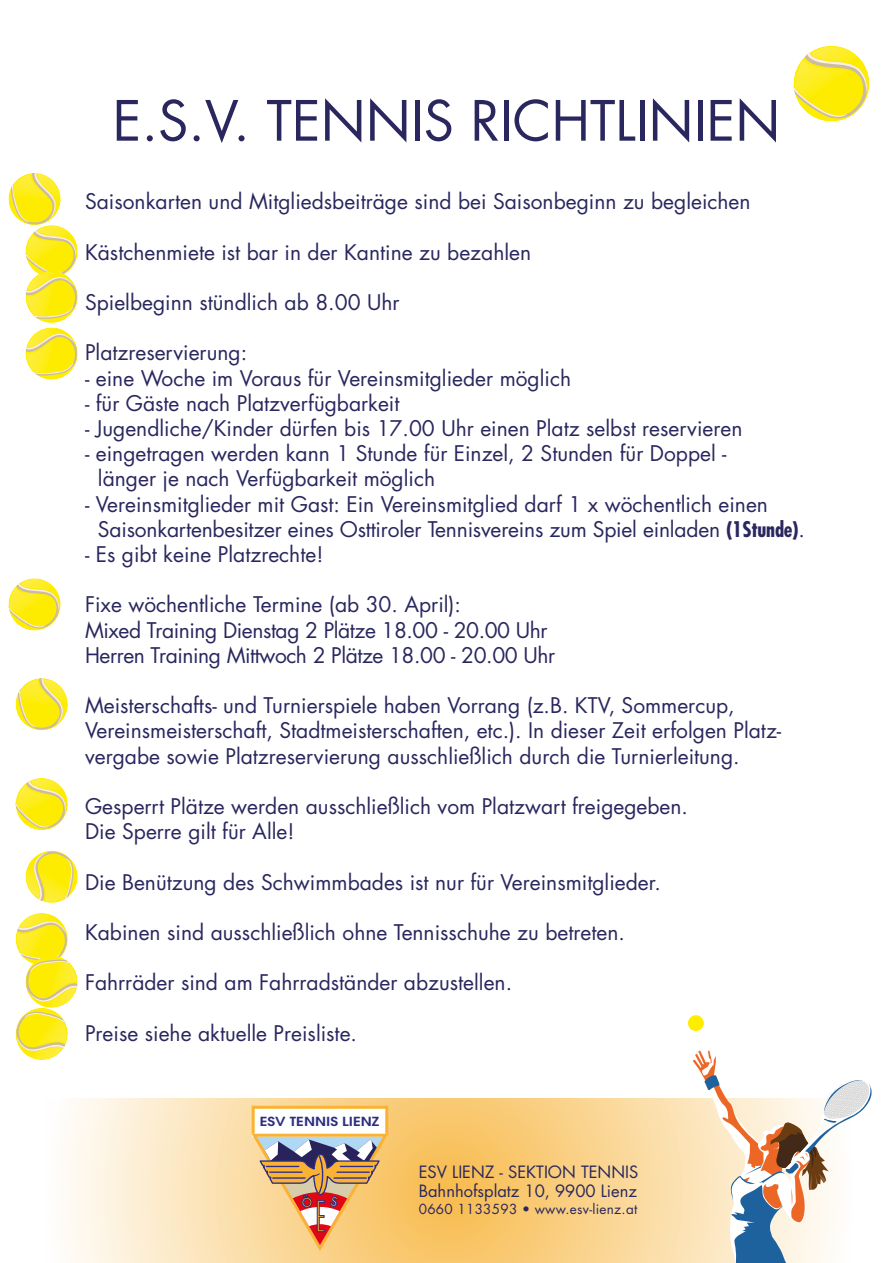
<style>
.page{position:relative;width:893px;height:1263px;background:#fff}
.page>*{position:absolute;margin:0;border:0;box-sizing:border-box;transform-origin:0 0}
.t1{font:54px "Futura";color:#29275e}
.t2{font:21px/25.2px "Futura";color:#29275e}
.t3{font:21px/25.2px "Futura";letter-spacing:-.02em;color:#29275e}
.t4{font:16.5px/19.8px "Futura";color:#29275e}
.t5{font:13.5px "Futura";letter-spacing:.02em;color:#29275e}
.t6{font:600 12.45px "ITC Avant Garde Pro";color:#2d2e83;scale:1.2 1}
.s1{font-weight:700;font-stretch:condensed}
</style>
<div class="page">
<svg style="left:67px;top:1098px;width:626px;height:165px;background:#fad99d"></svg>
<div style="left:253px;top:1106px;width:134px;height:30px;background:#fff"></div>
<svg style="left:252px;top:1135px;width:136px;height:116px;background:#d8b081"></svg>
<div style="left:252px;top:1106px;width:136px;height:29px;border:3px solid #f9b234"></div>
<svg style="left:793px;top:46px;width:77px;height:76px"></svg>
<img style="left:794px;top:60px;width:69px;height:53px">
<img style="left:809px;top:47px;width:59px;height:37px">
<svg style="left:8px;top:173px;width:70px;height:207px"></svg>
<img style="left:26px;top:338px;width:51px;height:36px">
<img style="left:28px;top:328px;width:43px;height:21px">
<svg style="left:8px;top:578px;width:53px;height:53px"></svg>
<img style="left:9px;top:588px;width:47px;height:37px">
<img style="left:19px;top:579px;width:41px;height:26px">
<svg style="left:15px;top:678px;width:47px;height:53px"></svg>
<img style="left:20px;top:679px;width:41px;height:50px">
<img style="left:42px;top:679px;width:26px;height:42px">
<svg style="left:15px;top:778px;width:53px;height:52px"></svg>
<img style="left:16px;top:785px;width:47px;height:40px">
<img style="left:29px;top:779px;width:38px;height:29px">
<svg style="left:41px;top:851px;width:37px;height:40px"></svg>
<img style="left:37px;top:854px;width:36px;height:49px">
<img style="left:25px;top:853px;width:17px;height:45px">
<svg style="left:15px;top:913px;width:63px;height:137px"></svg>
<img style="left:19px;top:1015px;width:49px;height:34px">
<img style="left:18px;top:1042px;width:44px;height:18px">
<div style="left:688px;top:1015px;width:16px;height:16px;background:#ffed00;border-radius:50%"></div>
<svg style="left:693px;top:1050px;width:179px;height:213px"></svg>
<h1 class="t1" style="left:113px;top:86px;width:669px">E.S.V. TENNIS RICHTLINIEN</h1>
<p class="t2" style="left:85px;top:189px;width:667px">Saisonkarten und Mitgliedsbeiträge sind bei Saisonbeginn zu begleichen</p>
<p class="t2" style="left:85px;top:239px;width:448px">Kästchenmiete ist bar in der Kantine zu bezahlen</p>
<p class="t2" style="left:85px;top:290px;width:316px">Spielbeginn stündlich ab 8.00 Uhr</p>
<p class="t2" style="left:85px;top:340px;width:164px">Platzreservierung:</p>
<p class="t2" style="left:85px;top:365px;width:488px">- eine Woche im Voraus für Vereinsmitglieder möglich</p>
<p class="t2" style="left:85px;top:391px;width:316px">- für Gäste nach Platzverfügbarkeit</p>
<p class="t2" style="left:85px;top:416px;width:659px">- Jugendliche/Kinder dürfen bis 17.00 Uhr einen Platz selbst reservieren</p>
<p class="t2" style="left:98px;top:441px;width:630px;text-indent:-13px">- eingetragen werden kann 1 Stunde für Einzel, 2 Stunden für Doppel - länger je nach Verfügbarkeit möglich</p>
<p class="t2" style="left:98px;top:491px;width:708px;text-indent:-13px">- Vereinsmitglieder mit Gast: Ein Vereinsmitglied darf 1 x wöchentlich einen<br>Saisonkartenbesitzer eines Osttiroler Tennisvereins zum Spiel einladen <span class="s1">(1Stunde)</span>.</p>
<p class="t2" style="left:85px;top:542px;width:240px">- Es gibt keine Platzrechte!</p>
<p class="t3" style="left:85px;top:592px;width:472px">Fixe wöchentliche Termine (ab 30. April):<br>Mixed Training Dienstag 2 Plätze 18.00 - 20.00 Uhr<br>Herren Training Mittwoch 2 Plätze 18.00 - 20.00 Uhr</p>
<p class="t2" style="left:85px;top:693px;width:698px">Meisterschafts- und Turnierspiele haben Vorrang (z.B. KTV, Sommercup,<br>Vereinsmeisterschaft, Stadtmeisterschaften, etc.). In dieser Zeit erfolgen Platz&shy;vergabe sowie Platzreservierung ausschließlich durch die Turnierleitung.</p>
<p class="t2" style="left:85px;top:794px;width:605px">Gesperrt Plätze werden ausschließlich vom Platzwart freigegeben.<br>Die Sperre gilt für Alle!</p>
<p class="t2" style="left:85px;top:869px;width:577px">Die Benützung des Schwimmbades ist nur für Vereinsmitglieder.</p>
<p class="t2" style="left:85px;top:920px;width:541px">Kabinen sind ausschließlich ohne Tennisschuhe zu betreten.</p>
<p class="t2" style="left:85px;top:970px;width:429px">Fahrräder sind am Fahrradständer abzustellen.</p>
<p class="t2" style="left:85px;top:1021px;width:273px">Preise siehe aktuelle Preisliste.</p>
<p class="t6" style="left:260px;top:1113px;width:101px">ESV TENNIS LIENZ</p>
<p class="t4" style="left:419px;top:1162px;width:221px">ESV LIENZ - SEKTION TENNIS<br>Bahnhofsplatz 10, 9900 Lienz</p>
<p class="t5" style="left:419px;top:1200px;width:220px">0660 1133593 • www.esv-lienz.at</p>
</div>
